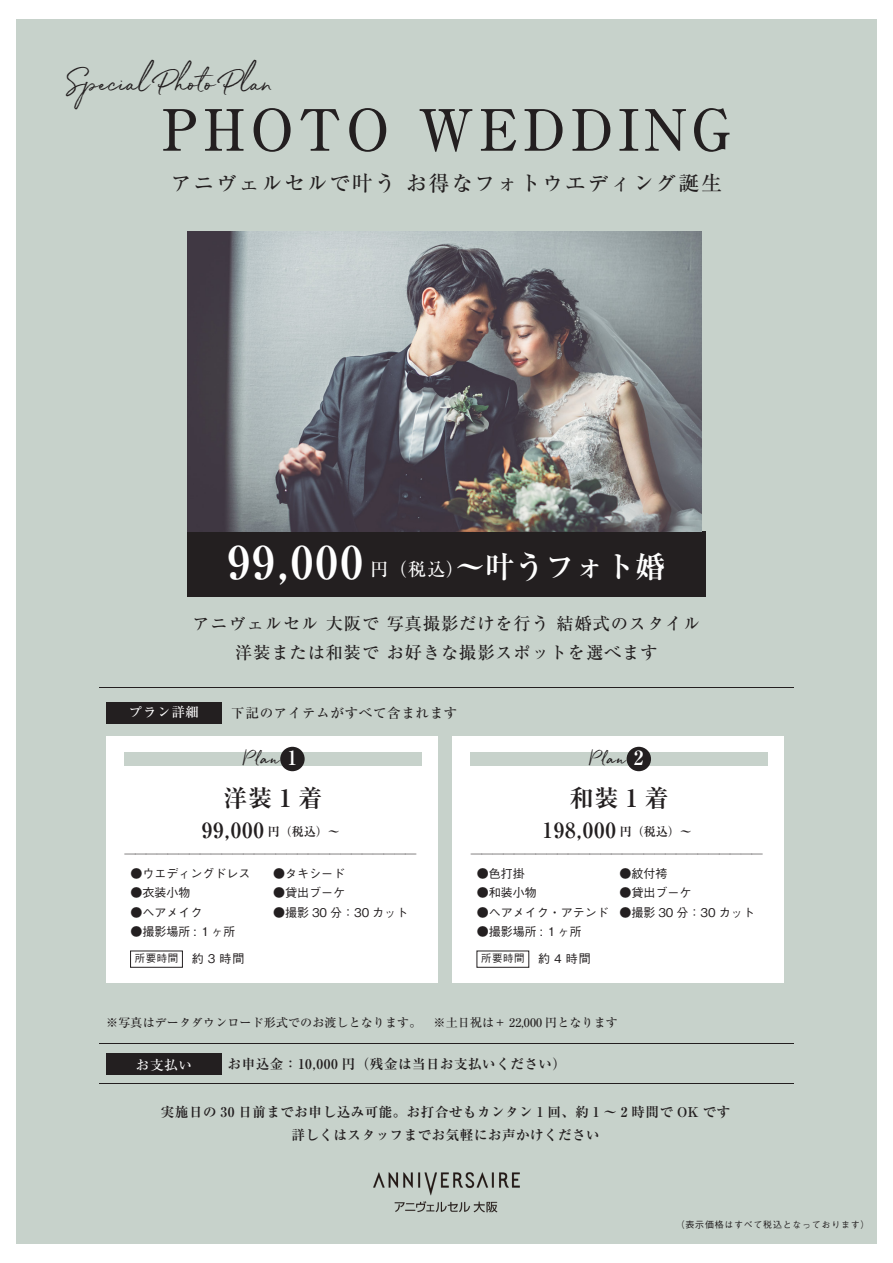
<style>
.page{position:relative;width:893px;height:1263px;background:#fff}
.page>*{position:absolute;margin:0;border:0;box-sizing:border-box;transform-origin:0 0}
.t1{font:500 57px "Ryumin Pr 5";letter-spacing:.08em;color:#231f20}
.t2{font:700 45px "Ryumin Pr 5";color:#fff}
.t3{font:36px "White Oleander";color:#231f20}
.t4{font:700 30px "Ryumin Pr 5";color:#fff}
.t5{font:700 24px "Ryumin Pr 5";letter-spacing:.04em;color:#231f20}
.t6{font:700 21px "Ryumin Pr 5";letter-spacing:.04em;color:#231f20}
.t7{font:500 21px "Ryumin Pr 5";letter-spacing:.08em;color:#231f20}
.t8{font:700 19.5px "Ryumin Pr 5";color:#fff}
.t9{font:500 18px "Ryumin Pr 5";color:#fff}
.t10{font:500 17.25px "Ryumin Pr 5";letter-spacing:.05em;color:#231f20}
.t11{font:15px "Quickbrush";letter-spacing:.08em;color:#231f20}
.t12{font:700 13.5px "Ryumin Pr 5";letter-spacing:.04em;color:#231f20}
.t13{font:500 13.5px "Ryumin Pr 5";letter-spacing:.05em;color:#231f20}
.t14{font:500 13.5px "Ryumin Pr 5";letter-spacing:.05em;color:#fff}
.t15{font:500 12px "Gothic BBB Pro";color:#231f20}
.t16{font:12px "Koz Min Pr 6 N";color:#231f20}
.t17{font:500 12px "Ryumin Pr 5";letter-spacing:.01em;color:#231f20}
.t18{font:500 10.5px "Gothic BBB Pro";letter-spacing:.05em;color:#231f20}
.t19{font:500 9px "Gothic BBB Pro";letter-spacing:.08em;color:#231f20}
.s1{font-size:12px}
</style>
<div class="page">
<div style="left:16px;top:19px;width:860px;height:1225px;background:#c7d2cb"></div>
<div style="left:106px;top:736px;width:331px;height:246px;background:#fff"></div>
<div style="left:453px;top:736px;width:331px;height:246px;background:#fff"></div>
<img style="left:373px;top:1172px;width:147px;height:41px">
<div style="left:470px;top:752px;width:298px;height:13px;background:#c7d2cb"></div>
<div style="left:124px;top:752px;width:298px;height:13px;background:#c7d2cb"></div>
<hr style="left:99px;top:687px;width:694px;height:1px;background:#231f20">
<div style="left:187px;top:531px;width:519px;height:66px;background:#231f20"></div>
<hr style="left:99px;top:1043px;width:694px;height:1px;background:#231f20">
<hr style="left:99px;top:1083px;width:694px;height:1px;background:#231f20">
<div style="left:106px;top:702px;width:116px;height:22px;background:#231f20"></div>
<div style="left:106px;top:1053px;width:116px;height:22px;background:#231f20"></div>
<img style="left:187px;top:232px;width:514px;height:299px">
<svg style="left:130px;top:950px;width:53px;height:18px"></svg>
<svg style="left:476px;top:950px;width:53px;height:18px"></svg>
<div style="left:280px;top:747px;width:25px;height:24px;background:#231f20;border-radius:50%"></div>
<div style="left:627px;top:747px;width:24px;height:24px;background:#231f20;border-radius:50%"></div>
<p class="t3" style="left:67px;top:56px;width:206px">Special Photo Plan</p>
<p class="t1" style="left:162px;top:85px;width:570px">PHOTO WEDDING</p>
<p class="t7" style="left:171px;top:167px;width:553px">アニヴェルセルで叶う お得なフォトウエディング誕生</p>
<p class="t2" style="left:227px;top:527px;width:137px">99,000</p>
<p class="t9" style="left:370px;top:555px;width:95px">円（税込）</p>
<p class="t4" style="left:455px;top:543px;width:211px">～叶うフォト婚</p>
<p class="t10" style="left:192px;top:610px;width:509px">アニヴェルセル 大阪で 写真撮影だけを行う 結婚式のスタイル</p>
<p class="t10" style="left:235px;top:639px;width:424px">洋装または和装で お好きな撮影スポットを選べます</p>
<p class="t14" style="left:129px;top:702px;width:72px">プラン詳細</p>
<p class="t13" style="left:231px;top:702px;width:228px">下記のアイテムがすべて含まれます</p>
<p class="t11" style="left:242px;top:749px;width:39px">Plan</p>
<p class="t11" style="left:588px;top:749px;width:39px">Plan</p>
<p class="t8" style="left:287px;top:742px;width:11px">1</p>
<p class="t8" style="left:634px;top:742px;width:11px">2</p>
<p class="t5" style="left:224px;top:779px;width:100px">洋装１着</p>
<p class="t5" style="left:570px;top:779px;width:100px">和装１着</p>
<p class="t6" style="left:202px;top:813px;width:139px">99,000 <span class="s1">円（税込）～</span></p>
<p class="t6" style="left:543px;top:813px;width:151px">198,000 <span class="s1">円（税込）～</span></p>
<p class="t16" style="left:124px;top:845px;width:294px">———————————————————————————</p>
<p class="t16" style="left:470px;top:845px;width:294px">———————————————————————————</p>
<p class="t15" style="left:130px;top:864px;width:121px">●ウエディングドレス</p>
<p class="t15" style="left:130px;top:883px;width:61px">●衣装小物</p>
<p class="t15" style="left:130px;top:903px;width:73px">●ヘアメイク</p>
<p class="t15" style="left:130px;top:922px;width:107px">●撮影場所 : １ヶ所</p>
<p class="t15" style="left:273px;top:864px;width:73px">●タキシード</p>
<p class="t15" style="left:273px;top:883px;width:73px">●貸出ブーケ</p>
<p class="t15" style="left:273px;top:903px;width:137px">●撮影 30 分：30 カット</p>
<p class="t15" style="left:477px;top:864px;width:49px">●色打掛</p>
<p class="t15" style="left:477px;top:883px;width:61px">●和装小物</p>
<p class="t15" style="left:477px;top:903px;width:133px">●ヘアメイク・アテンド</p>
<p class="t15" style="left:477px;top:922px;width:107px">●撮影場所 : １ヶ所</p>
<p class="t15" style="left:192px;top:949px;width:54px">約3時間</p>
<p class="t15" style="left:538px;top:949px;width:54px">約4時間</p>
<p class="t18" style="left:135px;top:950px;width:45px">所要時間</p>
<p class="t18" style="left:481px;top:950px;width:45px">所要時間</p>
<p class="t15" style="left:619px;top:864px;width:49px">●紋付袴</p>
<p class="t15" style="left:619px;top:883px;width:73px">●貸出ブーケ</p>
<p class="t15" style="left:619px;top:903px;width:137px">●撮影 30 分：30 カット</p>
<p class="t17" style="left:106px;top:1013px;width:513px">※写真はデータダウンロード形式でのお渡しとなります。　※土日祝は＋ 22,000 円となります</p>
<p class="t14" style="left:136px;top:1054px;width:58px">お支払い</p>
<p class="t12" style="left:228px;top:1053px;width:340px">お申込金：10,000 円（残金は当日お支払いください）</p>
<p class="t12" style="left:161px;top:1101px;width:571px">実施日の 30 日前までお申し込み可能。お打合せもカンタン 1 回、約 1 ～ 2 時間で OK です</p>
<p class="t12" style="left:291px;top:1124px;width:310px">詳しくはスタッフまでお気軽にお声かけください</p>
<p class="t19" style="left:676px;top:1217px;width:195px">（表示価格はすべて税込となっております）</p>
</div>
